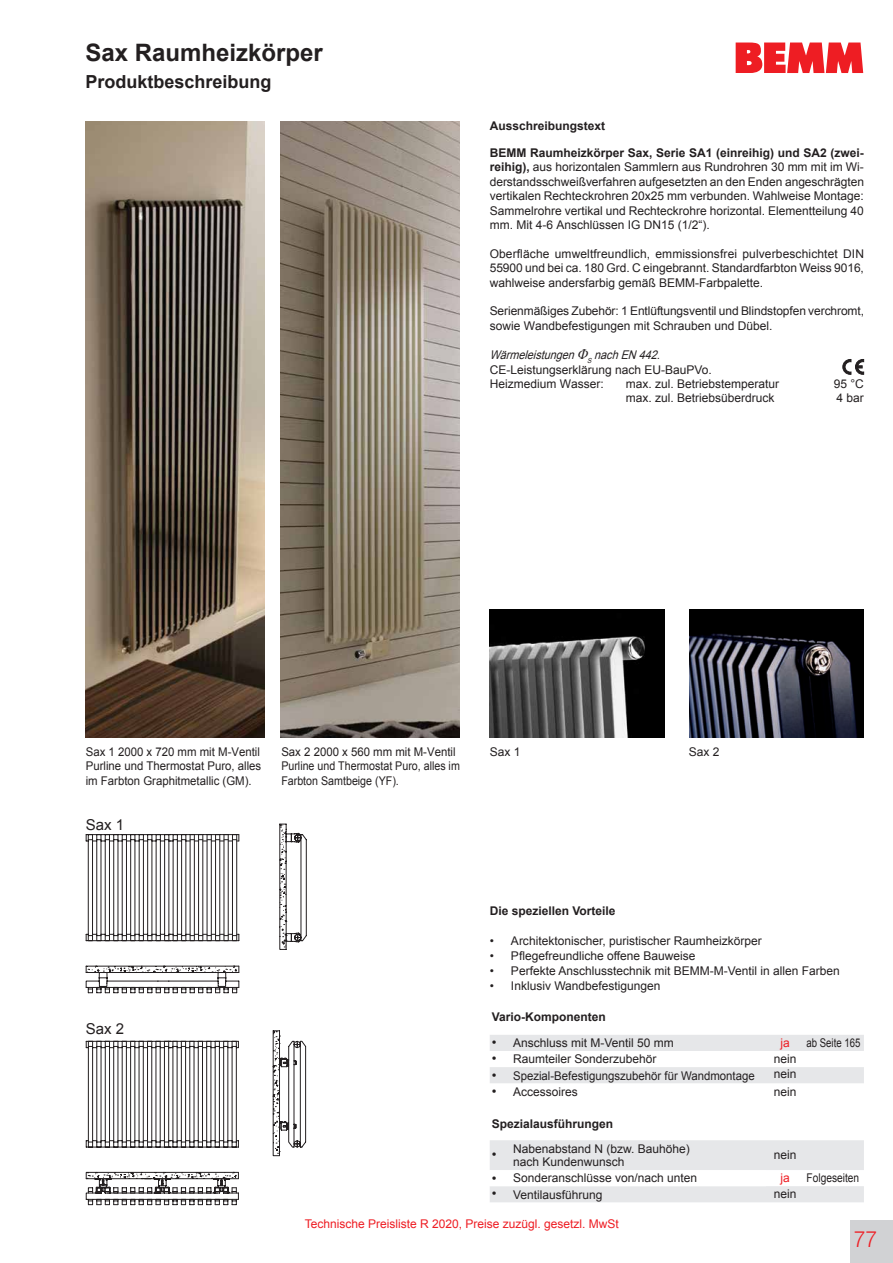
<style>
.page{position:relative;width:893px;height:1263px;background:#fff}
.page>*{position:absolute;margin:0;border:0;box-sizing:border-box;transform-origin:0 0}
.t1{font:700 24px "Arial";color:#231f20}
.t2{font:300 22.5px "Helvetica Neue LT Pro";color:#ee1d23;scale:.94 1}
.t3{font:700 18px "Arial";color:#231f20}
.t4{font:15px "Arial";color:#231f20}
.t5{font:13.5px "Arial";color:#231f20}
.t6{font:12px/14.4px "Arial";color:#231f20}
.t7{font:12px/14.4px "Arial";color:#231f20;text-align:justify;scale:.95 1}
.t8{font:700 12px "Arial";color:#231f20}
.t9{font:12px "Arial";color:#ee1d23}
.t10{font:12px "Arial";color:#231f20;scale:.85 1}
.t11{font:12px "Arial";color:#231f20;scale:.8 1}
.s1{font-weight:700}
.s2{font-style:italic}
.s3{font-size:13.5px}
</style>
<div class="page">
<svg style="left:736px;top:43px;width:127px;height:30px"></svg>
<div style="left:850px;top:1220px;width:43px;height:43px;background:#d1d2d4"></div>
<img style="left:85px;top:121px;width:180px;height:616px">
<img style="left:490px;top:609px;width:174px;height:128px">
<svg style="left:86px;top:824px;width:221px;height:169px"></svg>
<img style="left:690px;top:609px;width:174px;height:128px">
<svg style="left:86px;top:1030px;width:221px;height:175px"></svg>
<img style="left:281px;top:121px;width:179px;height:616px">
<svg style="left:843px;top:359px;width:21px;height:15px"></svg>
<svg style="left:490px;top:1035px;width:374px;height:167px;fill:#e9eaeb"></svg>
<svg style="left:766px;top:1115px;width:98px;height:17px"></svg>
<svg style="left:490px;top:1170px;width:276px;height:16px"></svg>
<h1 class="t1" style="left:85px;top:36px;width:239px">Sax Raumheizkörper</h1>
<h3 class="t3" style="left:85px;top:69px;width:188px">Produktbeschreibung</h3>
<p class="t8" style="left:490px;top:118px;width:117px">Ausschreibungstext</p>
<p class="t6" style="left:490px;top:146px;width:376px;text-align:justify"><span class="s1">BEMM Raumheizkörper Sax, Serie SA1 (einreihig) und SA2 (zwei&shy;reihig),</span> aus horizontalen Sammlern aus Rundrohren 30 mm mit im Wi&shy;derstandsschweißverfahren aufgesetzten an den Enden angeschrägten vertikalen Rechteckrohren 20x25 mm verbunden. Wahlweise Montage:<br>Sammelrohre vertikal und Rechteckrohre horizontal. Elementteilung 40 mm. Mit 4-6 Anschlüssen IG DN15 (1/2“).</p>
<p class="t6" style="left:490px;top:246px;width:376px;text-align:justify">Oberfläche umweltfreundlich, emmissionsfrei pulverbeschichtet DIN 55900 und bei ca. 180 Grd. C eingebrannt. Standardfarbton Weiss 9016, wahlweise andersfarbig gemäß BEMM-Farbpalette.</p>
<p class="t6" style="left:490px;top:304px;width:376px">Serienmäßiges Zubehör: 1 Entlüftungsventil und Blindstopfen verchromt, sowie Wandbefestigungen mit Schrauben und Dübel.</p>
<p class="t6" style="left:490px;top:348px;width:224px"><span class="s2">Wärmeleistungen</span> <sub>S</sub> <span class="s2">nachEN442.<br></span>CE-Leistungserklärung nach EU-BauPVo.<br>Heizmedium Wasser:</p>
<p class="t6" style="left:626px;top:377px;width:155px">max. zul. Betriebstemperatur</p>
<p class="t6" style="left:834px;top:377px;width:32px">95 °C</p>
<p class="t6" style="left:626px;top:391px;width:150px">max. zul. Betriebsüberdruck</p>
<p class="t6" style="left:837px;top:391px;width:29px">4 bar</p>
<p class="t7" style="left:86px;top:745px;width:186px">Sax 1 2000 x 720 mm mit M-Ventil Purline und Thermostat Puro, alles im Farbton Graphitmetallic (GM).</p>
<p class="t6" style="left:490px;top:745px;width:32px">Sax 1</p>
<p class="t6" style="left:689px;top:745px;width:32px">Sax 2</p>
<p class="t4" style="left:86px;top:815px;width:40px">Sax 1</p>
<p class="t7" style="left:281px;top:745px;width:189px;text-align:left">Sax 2 2000 x 560 mm mit M-Ventil<br>Purline und Thermostat Puro, alles im<br>Farbton Samtbeige (YF).</p>
<p class="t4" style="left:86px;top:1019px;width:40px">Sax 2</p>
<p class="t8" style="left:490px;top:903px;width:127px">Die speziellen Vorteile</p>
<p class="t6" style="left:490px;top:933px;width:274px">• Architektonischer, puristischer Raumheizkörper</p>
<p class="t6" style="left:490px;top:948px;width:207px">• Pflegefreundliche offene Bauweise</p>
<p class="t6" style="left:490px;top:963px;width:352px">• Perfekte Anschlusstechnik mit BEMM-M-Ventil in allen Farben</p>
<p class="t6" style="left:490px;top:978px;width:172px">• Inklusiv Wandbefestigungen</p>
<p class="t8" style="left:492px;top:1009px;width:116px">Vario-Komponenten</p>
<p class="t6" style="left:492px;top:1036px;width:183px"><span class="s3">•</span> Anschluss mit M-Ventil 50 mm</p>
<p class="t9" style="left:781px;top:1035px;width:11px">ja</p>
<p class="t11" style="left:806px;top:1035px;width:69px">ab Seite 165</p>
<p class="t6" style="left:492px;top:1052px;width:166px"><span class="s3">•</span> Raumteiler Sonderzubehör</p>
<p class="t6" style="left:774px;top:1052px;width:24px">nein</p>
<p class="t7" style="left:492px;top:1068px;width:278px"><span class="s3">•</span> Spezial-Befestigungszubehör für Wandmontage</p>
<p class="t6" style="left:774px;top:1067px;width:24px">nein</p>
<p class="t6" style="left:492px;top:1084px;width:87px"><span class="s3">•</span> Accessoires</p>
<p class="t6" style="left:774px;top:1084px;width:24px">nein</p>
<p class="t8" style="left:492px;top:1115px;width:123px">Spezialausführungen</p>
<p class="t5" style="left:492px;top:1146px;width:6px">•</p>
<p class="t6" style="left:513px;top:1142px;width:178px;line-height:13.5px">Nabenabstand N (bzw. Bauhöhe) nach Kundenwunsch</p>
<p class="t6" style="left:774px;top:1148px;width:24px">nein</p>
<p class="t6" style="left:492px;top:1171px;width:207px"><span class="s3">•</span> Sonderanschlüsse von/nach unten</p>
<p class="t9" style="left:781px;top:1170px;width:11px">ja</p>
<p class="t10" style="left:806px;top:1170px;width:64px">Folgeseiten</p>
<p class="t6" style="left:492px;top:1187px;width:112px"><span class="s3">•</span> Ventilausführung</p>
<p class="t6" style="left:774px;top:1187px;width:24px">nein</p>
<p class="t9" style="left:305px;top:1216px;width:316px">Technische Preisliste R 2020, Preise zuzügl. gesetzl. MwSt</p>
<h2 class="t2" style="left:854px;top:1225px;width:27px">77</h2>
</div>
